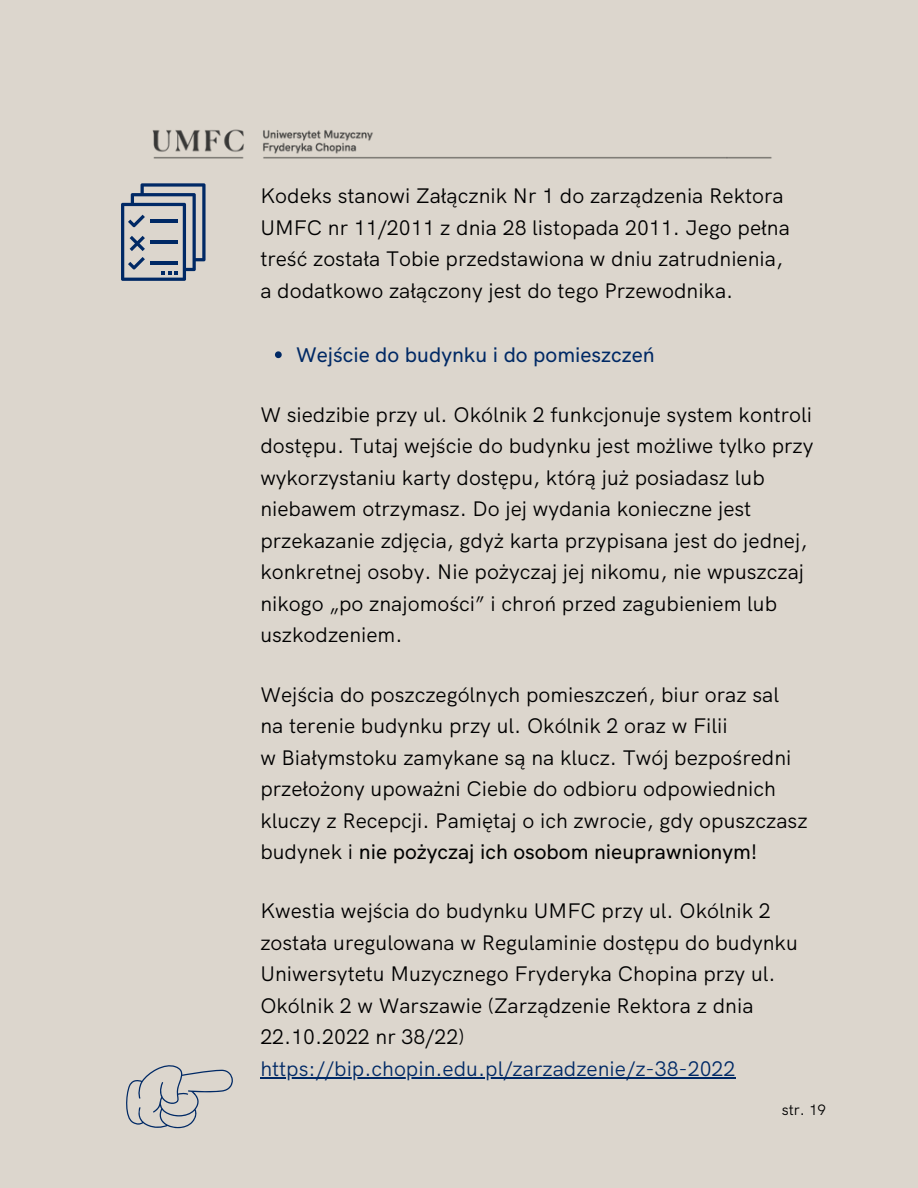
<style>
.page{position:relative;width:918px;height:1188px;background:#dcd6cd}
.page>*{position:absolute;margin:0;border:0;box-sizing:border-box;transform-origin:0 0}
.t1{font:21px/31.5px "HK Grotesk";color:#000}
.t2{font:21px "HK Grotesk";color:#002965}
.t3{font:500 21px "HK Grotesk";color:#002965}
.t4{font:15px "HK Grotesk";color:#000}
.s1{font-weight:500}
</style>
<div class="page">
<img style="left:152px;top:129px;width:620px;height:67px">
<svg style="left:121px;top:183px;width:84px;height:98px"></svg>
<svg style="left:275px;top:351px;width:7px;height:7px"></svg>
<hr style="left:260px;top:1077px;width:475px;height:1px;background:#002965">
<svg style="left:126px;top:1065px;width:107px;height:64px"></svg>
<p class="t1" style="left:260px;top:180px;width:531px">Kodeks stanowi Załącznik Nr 1 do zarządzenia Rektora UMFC nr 11/2011 z dnia 28 listopada 2011. Jego pełna treść została Tobie przedstawiona w dniu zatrudnienia, a dodatkowo załączony jest do tego Przewodnika.</p>
<p class="t3" style="left:296px;top:341px;width:360px">Wejście do budynku i do pomieszczeń</p>
<h1 class="t1" style="left:260px;top:398px;width:555px">W siedzibie przy ul. Okólnik 2 funkcjonuje system kontroli dostępu. Tutaj wejście do budynku jest możliwe tylko przy wykorzystaniu karty dostępu, którą już posiadasz lub niebawem otrzymasz. Do jej wydania konieczne jest przekazanie zdjęcia, gdyż karta przypisana jest do jednej, konkretnej osoby. Nie pożyczaj jej nikomu, nie wpuszczaj nikogo „po znajomości” i chroń przed zagubieniem lub uszkodzeniem.</h1>
<p class="t1" style="left:260px;top:678px;width:549px">Wejścia do poszczególnych pomieszczeń, biur oraz sal<br>na terenie budynku przy ul. Okólnik 2 oraz w Filii<br>w Białymstoku zamykane są na klucz. Twój bezpośredni przełożony upoważni Ciebie do odbioru odpowiednich kluczy z Recepcji. Pamiętaj o ich zwrocie, gdy opuszczasz budynek i <span class="s1">nie pożyczaj ich osobom nieuprawnionym!</span></p>
<p class="t1" style="left:260px;top:895px;width:539px">Kwestia wejścia do budynku UMFC przy ul. Okólnik 2 została uregulowana w Regulaminie dostępu do budynku Uniwersytetu Muzycznego Fryderyka Chopina przy ul.<br>Okólnik 2 w Warszawie (Zarządzenie Rektora z dnia 22.10.2022 nr 38/22)</p>
<h1 class="t2" style="left:260px;top:1055px;width:477px">https://bip.chopin.edu.pl/zarzadzenie/z-38-2022</h1>
<h1 class="t4" style="left:782px;top:1100px;width:46px">str. 19</h1>
</div>
